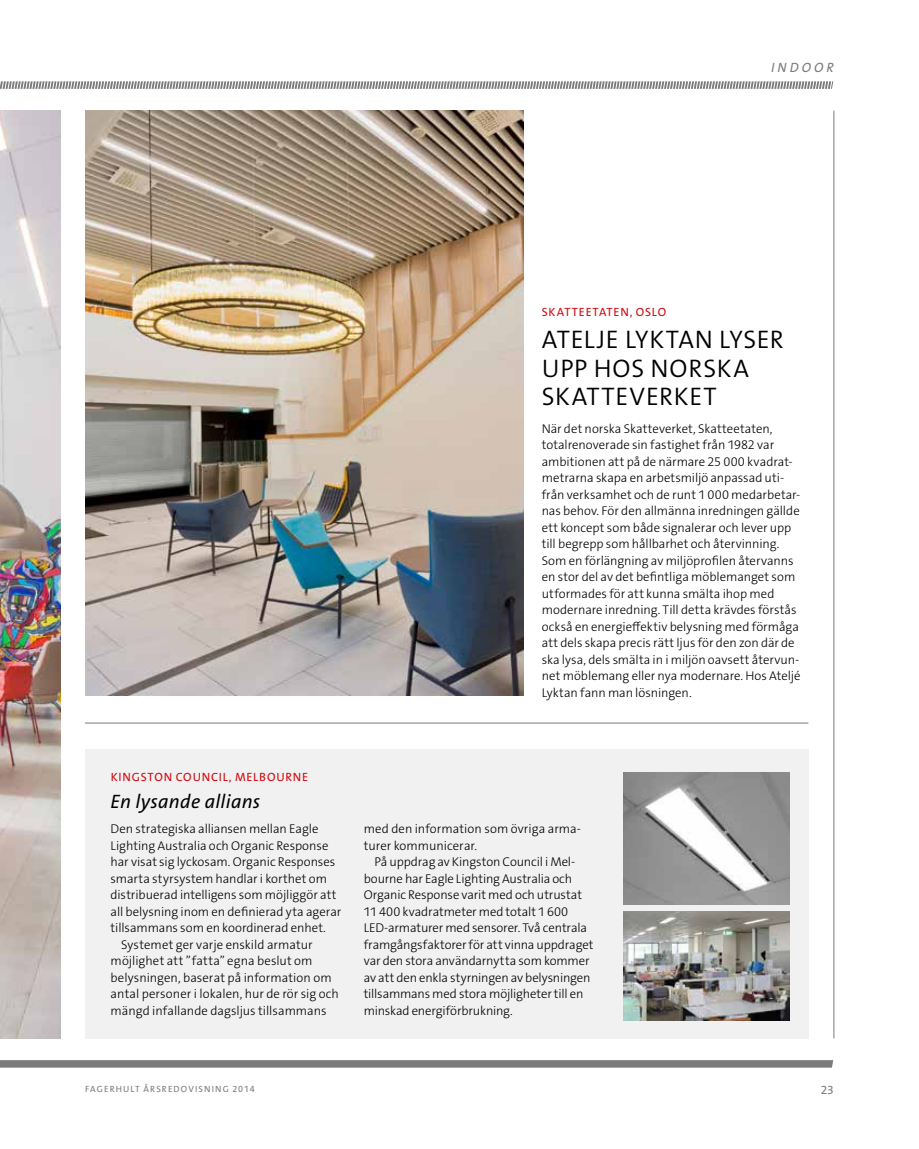
<style>
.page{position:relative;width:919px;height:1149px;background:#fff}
.page>*{position:absolute;margin:0;border:0;box-sizing:border-box;transform-origin:0 0}
.t1{font:25.5px/28.5px "Fagerhult The Sans LT4";letter-spacing:.03em;color:#000}
.t2{font:italic 19.5px "Fagerhult The Sans LT5";letter-spacing:.015em;color:#000}
.t3{font:italic 13.5px "Fagerhult The Sans LT5";letter-spacing:.22em;color:#7c7b7b}
.t4{font:12.75px/16.5px "Fagerhult The Sans LT3";letter-spacing:-.005em;color:#000}
.t5{font:12px "Fagerhult The Sans LT5";letter-spacing:.07em;color:#d20a11}
.t6{font:12px "Fagerhult The Sans LT5";color:#7c7b7b}
.t7{font:9px "Fagerhult The Sans LT5";letter-spacing:.125em;color:#7c7b7b}
</style>
<div class="page">
<img style="left:0;top:111px;width:61px;height:926px">
<div style="left:85px;top:748px;width:723px;height:289px;background:#f1f1f1"></div>
<img style="left:85px;top:111px;width:438px;height:584px">
<hr style="left:85px;top:722px;width:723px;height:1px;background:#7c7b7b">
<img style="left:623px;top:772px;width:166px;height:132px">
<img style="left:623px;top:911px;width:166px;height:109px">
<hr style="left:833px;top:111px;width:1px;height:926px;background:#7c7b7b">
<svg style="left:0;top:81px;width:832px;height:8px;background:#afaeae"></svg>
<svg style="left:0;top:1060px;width:832px;height:7px;background:#7e7d7d"></svg>
<p class="t3" style="left:771px;top:58px;width:64px">INDOOR</p>
<p class="t5" style="left:542px;top:304px;width:126px">SKATTEETATEN, OSLO</p>
<h1 class="t1" style="left:542px;top:325px;width:243px">ATELJE LYKTAN LYSER<br>UPP HOS NORSKA<br>SKATTEVERKET</h1>
<p class="t4" style="left:541px;top:420px;width:260px">När det norska Skatteverket, Skatteetaten, totalrenoverade sin fastighet från 1982 var ambitionen att på de närmare 25 000 kvadrat&shy;metrarna skapa en arbetsmiljö anpassad uti&shy;från verksamhet och de runt 1 000 medarbetar&shy;nas behov. För den allmänna inredningen gällde ett koncept som både signalerar och lever upp till begrepp som hållbarhet och återvinning.<br>Som en förlängning av miljöprofilen återvanns en stor del av det befintliga möblemanget som utformades för att kunna smälta ihop med modernare inredning. Till detta krävdes förstås också en energieffektiv belysning med förmåga att dels skapa precis rätt ljus för den zon där de ska lysa, dels smälta in i miljön oavsett återvun&shy;net möblemang eller nya modernare. Hos Ateljé Lyktan fann man lösningen.</p>
<p class="t5" style="left:111px;top:769px;width:199px">KINGSTON COUNCIL, MELBOURNE</p>
<h2 class="t2" style="left:111px;top:788px;width:151px">En lysande allians</h2>
<p class="t4" style="left:111px;top:820px;width:209px">Den strategiska alliansen mellan Eagle</p>
<p class="t4" style="left:111px;top:836px;width:219px">Lighting Australia och Organic Response</p>
<p class="t4" style="left:111px;top:853px;width:226px">har visat sig lyckosam. Organic Responses</p>
<p class="t4" style="left:111px;top:869px;width:218px">smarta styrsystem handlar i korthet om</p>
<p class="t4" style="left:111px;top:886px;width:227px">distribuerad intelligens som möjliggör att</p>
<p class="t4" style="left:111px;top:902px;width:232px">all belysning inom en definierad yta agerar</p>
<p class="t4" style="left:111px;top:919px;width:217px">tillsammans som en koordinerad enhet.</p>
<p class="t4" style="left:121px;top:935px;width:193px">Systemet ger varje enskild armatur</p>
<p class="t4" style="left:111px;top:952px;width:203px">möjlighet att ”fatta” egna beslut om</p>
<p class="t4" style="left:111px;top:968px;width:222px">belysningen, baserat på information om</p>
<p class="t4" style="left:111px;top:985px;width:230px">antal personer i lokalen, hur de rör sig och</p>
<p class="t4" style="left:111px;top:1001px;width:217px">mängd infallande dagsljus tillsammans</p>
<p class="t4" style="left:364px;top:820px;width:219px">med den information som övriga arma&shy;turer kommunicerar.</p>
<p class="t4" style="left:364px;top:853px;width:231px;text-indent:11px">På uppdrag av Kingston Council i Mel&shy;bourne har Eagle Lighting Australia och Organic Response varit med och utrustat 11 400 kvadratmeter med totalt 1 600<br>LED-armaturer med sensorer. Två centrala framgångsfaktorer för att vinna uppdraget var den stora användarnytta som kommer av att den enkla styrningen av belysningen tillsammans med stora möjligheter till en minskad energiförbrukning.</p>
<p class="t7" style="left:85px;top:1082px;width:171px">FAGERHULT ÅRSREDOVISNING 2014</p>
<p class="t6" style="left:820px;top:1081px;width:15px">23</p>
</div>
